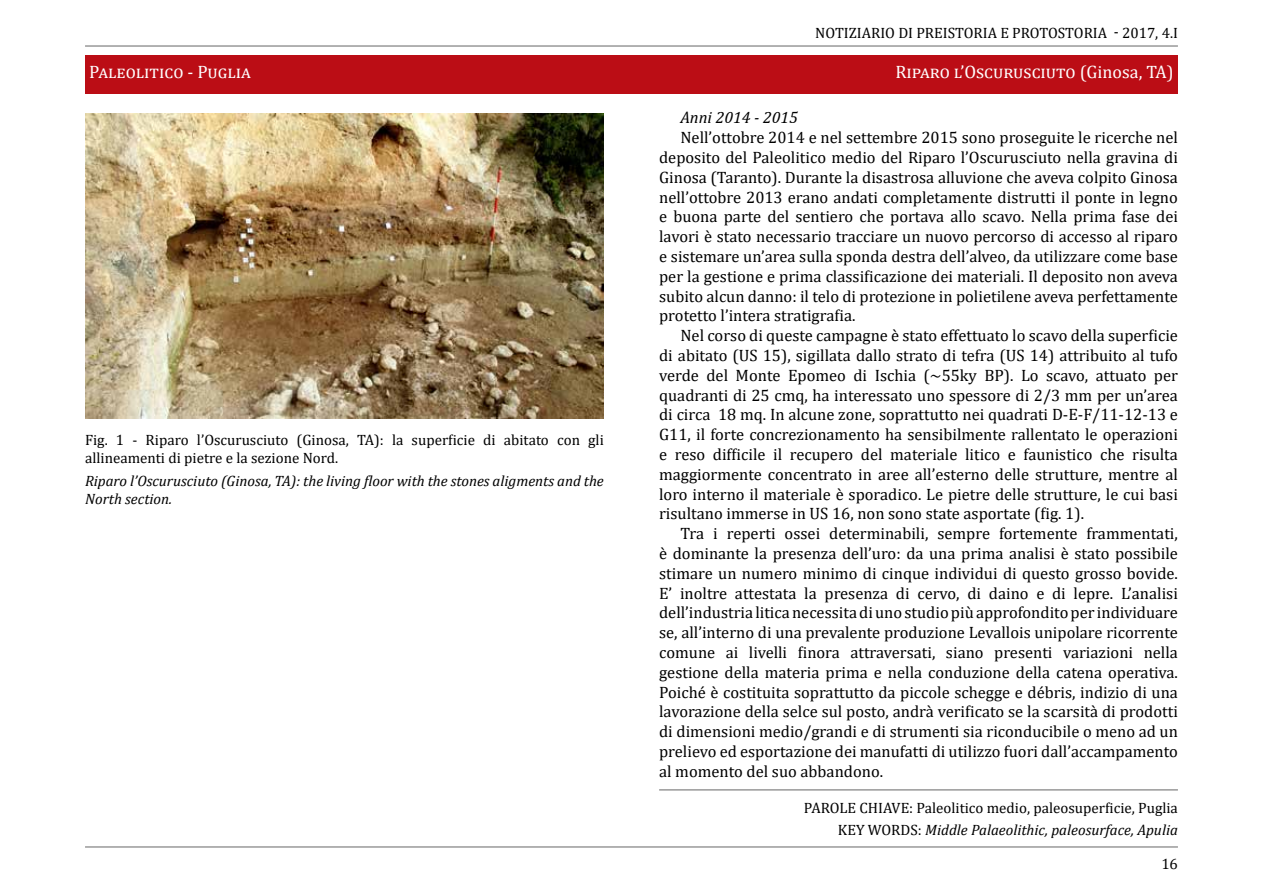
<style>
.page{position:relative;width:1263px;height:893px;background:#fff}
.page>*{position:absolute;margin:0;border:0;box-sizing:border-box;transform-origin:0 0}
.t1{font:18px "Cambria";color:#fff}
.t2{font:16.5px/19.8px "Cambria";color:#000;text-align:justify}
.t3{font:italic 16.5px "Cambria";color:#000}
.t4{font:15px/18px "Cambria";color:#000}
.t5{font:italic 15px/18px "Cambria";color:#000}
.s1{font-style:italic}
</style>
<div class="page">
<hr style="left:85px;top:45px;width:1093px;height:2px;background:#999">
<hr style="left:85px;top:846px;width:1093px;height:2px;background:#999">
<div style="left:85px;top:55px;width:1093px;height:39px;background:#bb0d15"></div>
<img style="left:85px;top:114px;width:519px;height:305px">
<hr style="left:659px;top:789px;width:519px;height:2px;background:#999">
<p class="t4" style="left:815px;top:24px;width:364px">NOTIZIARIO DI PREISTORIA E PROTOSTORIA - 2017, 4.I</p>
<p class="t1" style="left:89px;top:61px;width:162px">Paleolitico - Puglia</p>
<p class="t1" style="left:895px;top:61px;width:280px">Riparo l’Oscurusciuto (Ginosa, TA)</p>
<p class="t4" style="left:85px;top:431px;width:520px">Fig. 1 - Riparo l’Oscurusciuto (Ginosa, TA): la superficie di abitato con gli allineamenti di pietre e la sezione Nord.</p>
<p class="t5" style="left:85px;top:471px;width:520px">Riparo l’Oscurusciuto (Ginosa, TA): the living floor with the stones aligments and the<br>North section.</p>
<p class="t3" style="left:680px;top:106px;width:119px">Anni 2014 - 2015</p>
<p class="t2" style="left:659px;top:128px;width:520px;text-indent:21px">Nell’ottobre 2014 e nel settembre 2015 sono proseguite le ricerche nel deposito del Paleolitico medio del Riparo l’Oscurusciuto nella gravina di Ginosa (Taranto). Durante la disastrosa alluvione che aveva colpito Ginosa nell’ottobre 2013 erano andati completamente distrutti il ponte in legno e buona parte del sentiero che portava allo scavo. Nella prima fase dei lavori è stato necessario tracciare un nuovo percorso di accesso al riparo e sistemare un’area sulla sponda destra dell’alveo, da utilizzare come base per la gestione e prima classificazione dei materiali. Il deposito non aveva subito alcun danno: il telo di protezione in polietilene aveva perfettamente protetto l’intera stratigrafia.</p>
<p class="t2" style="left:659px;top:326px;width:520px;text-indent:21px">Nel corso di queste campagne è stato effettuato lo scavo della superficie di abitato (US 15), sigillata dallo strato di tefra (US 14) attribuito al tufo verde del Monte Epomeo di Ischia (~55ky BP). Lo scavo, attuato per quadranti di 25 cmq, ha interessato uno spessore di 2/3 mm per un’area di circa 18 mq. In alcune zone, soprattutto nei quadrati D-E-F/11-12-13 e G11, il forte concrezionamento ha sensibilmente rallentato le operazioni e reso difficile il recupero del materiale litico e faunistico che risulta maggiormente concentrato in aree all’esterno delle strutture, mentre al loro interno il materiale è sporadico. Le pietre delle strutture, le cui basi risultano immerse in US 16, non sono state asportate (fig. 1).</p>
<p class="t2" style="left:659px;top:524px;width:520px;text-indent:21px">Tra i reperti ossei determinabili, sempre fortemente frammentati, è dominante la presenza dell’uro: da una prima analisi è stato possibile stimare un numero minimo di cinque individui di questo grosso bovide.<br>E’ inoltre attestata la presenza di cervo, di daino e di lepre. L’analisi dell’industria litica necessita di uno studio più approfondito per individuare se, all’interno di una prevalente produzione Levallois unipolare ricorrente comune ai livelli finora attraversati, siano presenti variazioni nella gestione della materia prima e nella conduzione della catena operativa.<br>Poiché è costituita soprattutto da piccole schegge e débris, indizio di una lavorazione della selce sul posto, andrà verificato se la scarsità di prodotti di dimensioni medio/grandi e di strumenti sia riconducibile o meno ad un prelievo ed esportazione dei manufatti di utilizzo fuori dall’accampamento al momento del suo abbandono.</p>
<p class="t4" style="left:804px;top:797px;width:375px;line-height:22.2px;text-align:right">PAROLE CHIAVE: Paleolitico medio, paleosuperficie, Puglia<br>KEY WORDS: <span class="s1">Middle Palaeolithic, paleosurface, Apulia</span></p>
<p class="t4" style="left:1161px;top:854px;width:18px">16</p>
</div>
